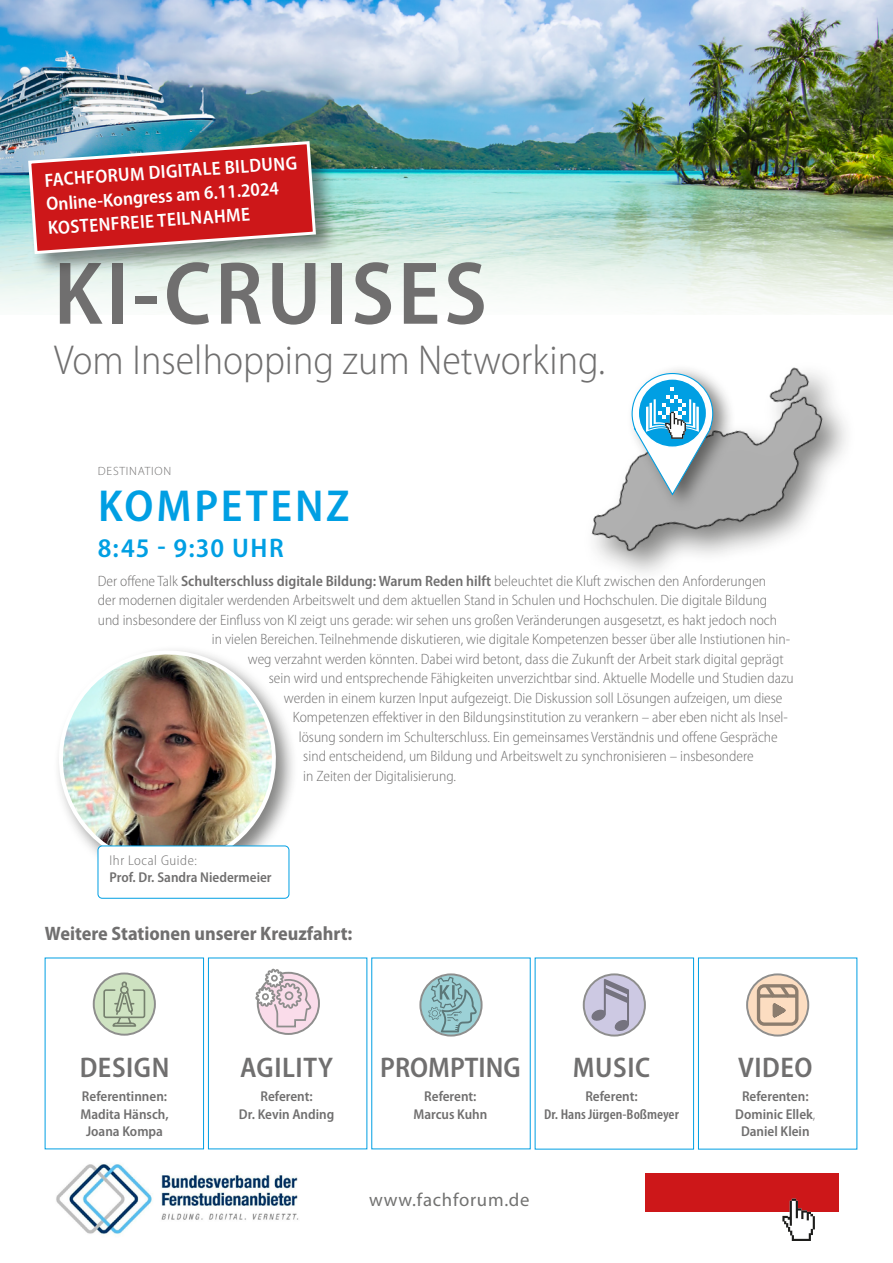
<style>
.page{position:relative;width:893px;height:1263px;background:#fff}
.page>*{position:absolute;margin:0;border:0;box-sizing:border-box;transform-origin:0 0}
.t1{font:600 semi-condensed 90px "Myriad Pro";letter-spacing:.04em;color:#706f6f}
.t2{font:600 semi-condensed 45px "Myriad Pro";letter-spacing:.06em;color:#009fe3}
.t3{font:300 semi-condensed 42px "Myriad Pro";color:#706f6f}
.t4{font:600 semi-condensed 28.5px "Myriad Pro";letter-spacing:.02em;color:#706f6f}
.t5{font:600 semi-condensed 28.5px "Myriad Pro";color:#706f6f}
.t6{font:600 semi-condensed 27px "Myriad Pro";letter-spacing:.05em;color:#009fe3}
.t7{font:700 semi-condensed 19.5px "Myriad Pro";color:#706f6f}
.t8{font:600 semi-condensed 19.05px/24px "Myriad Pro";color:#fff}
.t9{font:18.75px "Myriad Pro";letter-spacing:.04em;color:#727271}
.t10{font:300 semi-condensed 15px "Myriad Pro";color:#706f6f}
.t11{font:600 semi-condensed 14.25px/17.1px "Myriad Pro";color:#706f6f;text-align:center}
.t12{font:600 condensed 14.25px "Myriad Pro";color:#706f6f;scale:1.08 1}
.t13{font:300 semi-condensed 14.1px "Myriad Pro";letter-spacing:.04em;color:#706f6f}
.t14{font:300 12px "Myriad Pro";letter-spacing:.06em;color:#706f6f}
.s1{font-weight:600}
.s2{font-weight:300}
</style>
<div class="page">
<img style="left:0;top:0;width:893px;height:311px">
<div style="left:646px;top:1173px;width:193px;height:39px;background:#cd1719"></div>
<svg style="left:782px;top:1199px;width:33px;height:42px"></svg>
<img style="left:56px;top:1163px;width:243px;height:71px">
<svg style="left:94px;top:973px;width:61px;height:62px"></svg>
<div style="left:93px;top:972px;width:63px;height:64px;border:2px solid #1d1d1b;border-radius:50%"></div>
<svg style="left:103px;top:979px;width:43px;height:48px;background:#b9caad"></svg>
<div style="left:208px;top:958px;width:159px;height:191px;border:1px solid #009fe3"></div>
<svg style="left:258px;top:973px;width:61px;height:61px"></svg>
<div style="left:257px;top:972px;width:63px;height:63px;border:2px solid #1d1d1b;border-radius:50%"></div>
<svg style="left:254px;top:957px;width:57px;height:71px"></svg>
<svg style="left:747px;top:974px;width:61px;height:61px"></svg>
<div style="left:746px;top:973px;width:63px;height:63px;border:2px solid #1d1d1b;border-radius:50%"></div>
<svg style="left:755px;top:981px;width:45px;height:46px;background:#d0b8a1"></svg>
<svg style="left:584px;top:974px;width:61px;height:61px"></svg>
<div style="left:583px;top:973px;width:63px;height:63px;border:2px solid #1d1d1b;border-radius:50%"></div>
<svg style="left:591px;top:979px;width:38px;height:53px;background:#b1aec3"></svg>
<div style="left:53px;top:645px;width:245px;height:245px;background:#1d1d1b;opacity:.55"></div>
<img style="left:53px;top:645px;width:229px;height:229px">
<div style="left:98px;top:846px;width:191px;height:52px;background:#fff;border-radius:4px"></div>
<div style="left:98px;top:846px;width:191px;height:52px;border:1px solid #009fe3;border-radius:4px"></div>
<img style="left:550px;top:308px;width:314px;height:265px">
<div style="left:626px;top:363px;width:109px;height:149px;background:#1d1d1b;opacity:.55"></div>
<svg style="left:631px;top:372px;width:83px;height:125px"></svg>
<div style="left:26px;top:138px;width:313px;height:139px;background:#1d1d1b;opacity:.5"></div>
<svg style="left:27px;top:140px;width:291px;height:116px;background:#bd4446"></svg>
<svg style="left:420px;top:974px;width:62px;height:61px"></svg>
<div style="left:419px;top:973px;width:64px;height:63px;border:2px solid #1d1d1b;border-radius:50%"></div>
<svg style="left:428px;top:976px;width:49px;height:56px;background:#92bcc0"></svg>
<p class="t8" style="left:44px;top:169px;width:255px;rotate:-4deg">FACHFORUM DIGITALE BILDUNG<br>Online-Kongress am 6.11.2024<br>KOSTENFREIE TEILNAHME</p>
<h1 class="t1" style="left:54px;top:244px;width:435px">KI-CRUISES</h1>
<h3 class="t3" style="left:54px;top:337px;width:553px">Vom Inselhopping zum Networking.</h3>
<p class="t14" style="left:98px;top:464px;width:75px">DESTINATION</p>
<h2 class="t2" style="left:98px;top:481px;width:253px">KOMPETENZ</h2>
<h3 class="t6" style="left:98px;top:533px;width:188px">8:45 - 9:30 UHR</h3>
<p class="t10" style="left:98px;top:572px;width:670px">Der offene Talk <span class="s1">Schulterschluss digitale Bildung: Warum Reden hilft</span> beleuchtet die Kluft zwischen den Anforderungen</p>
<p class="t10" style="left:98px;top:592px;width:671px">der modernen digitaler werdenden Arbeitswelt und dem aktuellen Stand in Schulen und Hochschulen. Die digitale Bildung</p>
<p class="t10" style="left:98px;top:611px;width:681px">und insbesondere der Einfluss von KI zeigt uns gerade: wir sehen uns großen Veränderungen ausgesetzt, es hakt jedoch noch</p>
<p class="t10" style="left:212px;top:631px;width:580px">in vielen Bereichen. Teilnehmende diskutieren, wie digitale Kompetenzen besser über alle Instiutionen hin-</p>
<p class="t10" style="left:248px;top:650px;width:537px">weg verzahnt werden könnten. Dabei wird betont, dass die Zukunft der Arbeit stark digital geprägt</p>
<p class="t10" style="left:269px;top:670px;width:526px">sein wird und entsprechende Fähigkeiten unverzichtbar sind. Aktuelle Modelle und Studien dazu</p>
<p class="t10" style="left:284px;top:689px;width:500px">werden in einem kurzen Input aufgezeigt. Die Diskussion soll Lösungen aufzeigen, um diese</p>
<p class="t10" style="left:293px;top:709px;width:497px">Kompetenzen effektiver in den Bildungsinstitution zu verankern – aber eben nicht als Insel-</p>
<p class="t10" style="left:299px;top:728px;width:481px">lösung sondern im Schulterschluss. Ein gemeinsames Verständnis und offene Gespräche</p>
<p class="t10" style="left:303px;top:748px;width:452px">sind entscheidend, um Bildung und Arbeitswelt zu synchronisieren – insbesondere</p>
<p class="t10" style="left:303px;top:767px;width:154px">in Zeiten der Digitalisierung.</p>
<p class="t13" style="left:109px;top:853px;width:89px">Ihr Local Guide:</p>
<p class="t11" style="left:109px;top:869px;width:164px">Prof. Dr. Sandra Niedermeier</p>
<h3 class="t7" style="left:45px;top:922px;width:309px">Weitere Stationen unserer Kreuzfahrt:</h3>
<h3 class="t4" style="left:80px;top:1051px;width:91px">DESIGN</h3>
<p class="t11" style="left:80px;top:1088px;width:90px">Referentinnen:<br>Madita Hänsch,<br>Joana Kompa</p>
<h3 class="t4" style="left:240px;top:1051px;width:95px">AGILITY</h3>
<p class="t11" style="left:239px;top:1088px;width:97px">Referent:<br>Dr. Kevin Anding</p>
<h3 class="t5" style="left:380px;top:1051px;width:142px">PROMPTING</h3>
<p class="t11" style="left:413px;top:1088px;width:75px">Referent:<br>Marcus Kuhn</p>
<h3 class="t4" style="left:573px;top:1051px;width:79px">MUSIC</h3>
<p class="t11" style="left:585px;top:1088px;width:54px">Referent:</p>
<p class="t12" style="left:544px;top:1106px;width:126px">Dr. Hans Jürgen-Boßmeyer</p>
<p class="t9" style="left:369px;top:1189px;width:162px">www.fachforum.de</p>
<h3 class="t4" style="left:738px;top:1051px;width:76px">VIDEO</h3>
<p class="t11" style="left:735px;top:1088px;width:82px">Referenten:<br>Dominic Ellek<span class="s2">,<br></span>Daniel Klein</p>
</div>
